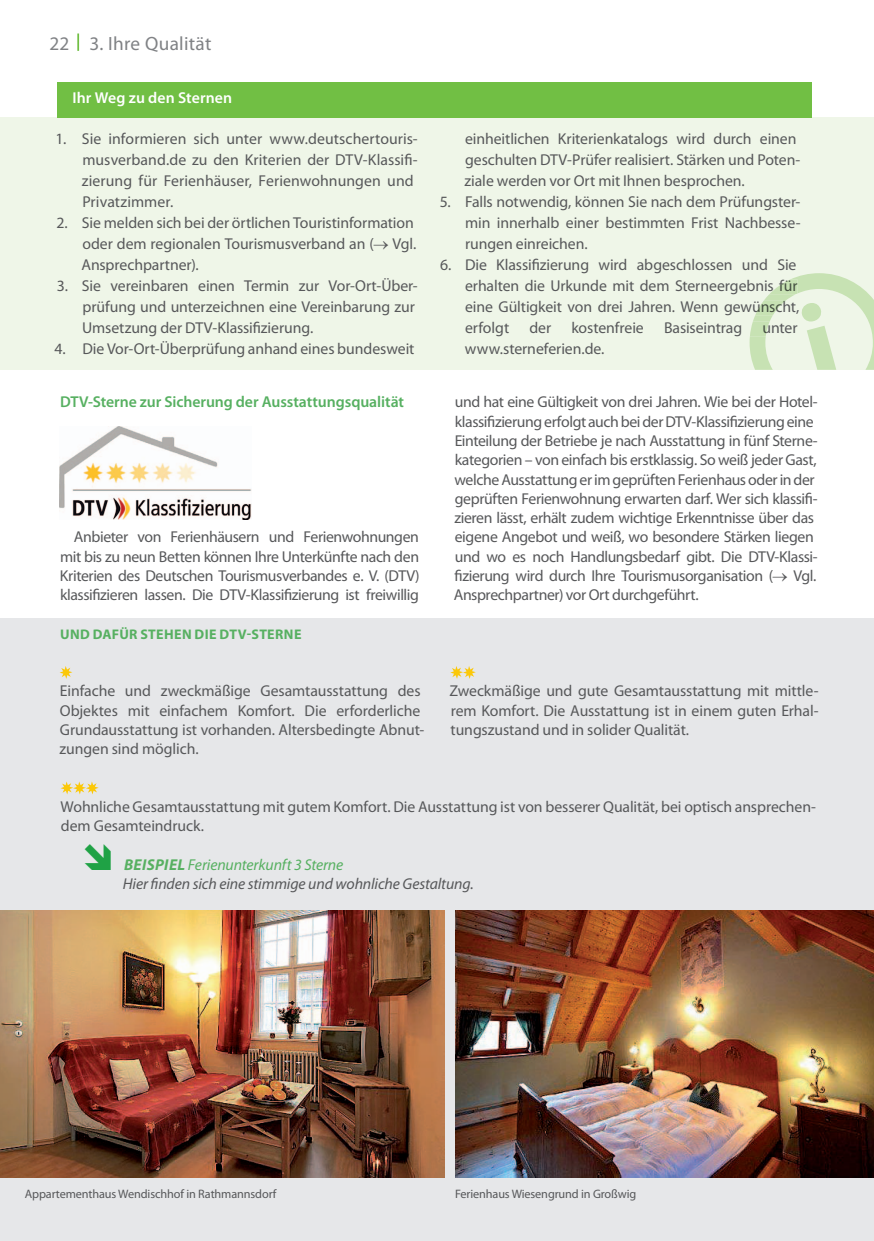
<style>
.page{position:relative;width:874px;height:1241px;background:#fff}
.page>*{position:absolute;margin:0;border:0;box-sizing:border-box;transform-origin:0 0}
.t1{font:19.25px "Myriad Pro";letter-spacing:.015em;color:#808285}
.t2{font:15.75px/19.2px "Myriad Pro";letter-spacing:-.01em;color:#57585a}
.t3{font:italic 15.75px/19.2px "Myriad Pro";letter-spacing:-.01em;color:#57585a}
.t4{font:600 15.75px "Myriad Pro";letter-spacing:-.005em;color:#57b061}
.t5{font:600 15.75px "Myriad Pro";letter-spacing:.005em;color:#fff}
.t6{font:700 14px "Myriad Pro";letter-spacing:.025em;color:#57b061}
.t7{font:12.25px "Myriad Pro";letter-spacing:-.01em;color:#57585a}
.s1{font-weight:700;color:#57b061}
.s2{color:#57b061}
</style>
<div class="page">
<div style="left:0;top:618px;width:873px;height:622px;background:#e6e7e9"></div>
<div style="left:0;top:118px;width:873px;height:252px;background:#eff6e8"></div>
<div style="left:57px;top:82px;width:754px;height:36px;background:#71bf44"></div>
<svg style="left:749px;top:273px;width:124px;height:97px"></svg>
<img style="left:0;top:910px;width:444px;height:267px">
<img style="left:455px;top:910px;width:418px;height:266px">
<svg style="left:60px;top:666px;width:12px;height:12px"></svg>
<img style="left:60px;top:426px;width:191px;height:93px">
<svg style="left:60px;top:781px;width:39px;height:13px"></svg>
<svg style="left:450px;top:666px;width:25px;height:12px"></svg>
<svg style="left:77px;top:33px;width:2px;height:18px"></svg>
<p class="t1" style="left:49px;top:31px;width:163px">22 3. Ihre Qualität</p>
<p class="t5" style="left:73px;top:87px;width:161px">Ihr Weg zu den Sternen</p>
<p class="t2" style="left:82px;top:128px;width:337px;line-height:21px;text-indent:-26px">1. Sie informieren sich unter www.deutschertouris&shy;musverband.de zu den Kriterien der DTV-Klassifi&shy;zierung für Ferienhäuser, Ferienwohnungen und Privatzimmer.</p>
<p class="t2" style="left:81px;top:212px;width:336px;line-height:21px;text-indent:-25px">2. Sie melden sich bei der örtlichen Touristinformation oder dem regionalen Tourismusverband an (→ Vgl.<br>Ansprechpartner).</p>
<p class="t2" style="left:82px;top:275px;width:337px;line-height:21px;text-indent:-25px">3. Sie vereinbaren einen Termin zur Vor-Ort-Über&shy;prüfung und unterzeichnen eine Vereinbarung zur<br>Umsetzung der DTV-Klassifizierung.</p>
<p class="t2" style="left:54px;top:339px;width:361px">4. Die Vor-Ort-Überprüfung anhand eines bundesweit</p>
<p class="t4" style="left:60px;top:392px;width:345px">DTV-Sterne zur Sicherung der Ausstattungsqualität</p>
<p class="t2" style="left:60px;top:527px;width:361px;text-align:justify;text-indent:14px">Anbieter von Ferienhäusern und Ferienwohnungen mit bis zu neun Betten können Ihre Unterkünfte nach den Kriterien des Deutschen Tourismusverbandes e. V. (DTV) klassifizieren lassen. Die DTV-Klassifizierung ist freiwillig</p>
<p class="t6" style="left:60px;top:624px;width:243px">UND DAFÜR STEHEN DIE DTV-STERNE</p>
<p class="t2" style="left:464px;top:128px;width:337px;line-height:21px">einheitlichen Kriterienkatalogs wird durch einen geschulten DTV-Prüfer realisiert. Stärken und Poten&shy;ziale werden vor Ort mit Ihnen besprochen.</p>
<p class="t2" style="left:465px;top:191px;width:337px;line-height:21px;text-align:justify;text-indent:-25px">5. Falls notwendig, können Sie nach dem Prüfungster&shy;min innerhalb einer bestimmten Frist Nachbesse&shy;rungen einreichen.</p>
<p class="t2" style="left:465px;top:254px;width:335px;line-height:21px;text-indent:-25px">6. Die Klassifizierung wird abgeschlossen und Sie erhalten die Urkunde mit dem Sterneergebnis für eine Gültigkeit von drei Jahren. Wenn gewünscht, erfolgt</p>
<p class="t2" style="left:529px;top:317px;width:23px">der</p>
<p class="t2" style="left:571px;top:317px;width:74px">kostenfreie</p>
<p class="t2" style="left:663px;top:317px;width:80px">Basiseintrag</p>
<p class="t2" style="left:762px;top:317px;width:37px">unter</p>
<p class="t2" style="left:464px;top:338px;width:141px">www.sterneferien.de.</p>
<p class="t2" style="left:453px;top:392px;width:365px">und hat eine Gültigkeit von drei Jahren. Wie bei der Hotel&shy;klassifizierung erfolgt auch bei der DTV-Klassifizierung eine Einteilung der Betriebe je nach Ausstattung in fünf Sterne&shy;kategorien – von einfach bis erstklassig. So weiß jeder Gast, welche Ausstattung er im geprüften Ferienhaus oder in der geprüften Ferienwohnung erwarten darf. Wer sich klassifi&shy;zieren lässt, erhält zudem wichtige Erkenntnisse über das eigene Angebot und weiß, wo besondere Stärken liegen und wo es noch Handlungsbedarf gibt. Die DTV-Klassi&shy;fizierung wird durch Ihre Tourismusorganisation (→ Vgl.<br>Ansprechpartner) vor Ort durchgeführt.</p>
<p class="t2" style="left:60px;top:681px;width:366px">Einfache und zweckmäßige Gesamtausstattung des Objektes mit einfachem Komfort. Die erforderliche Grundausstattung ist vorhanden. Altersbedingte Abnut&shy;zungen sind möglich.</p>
<p class="t2" style="left:449px;top:681px;width:370px;text-align:justify">Zweckmäßige und gute Gesamtausstattung mit mittle&shy;rem Komfort. Die Ausstattung ist in einem guten Erhal&shy;tungszustand und in solider Qualität.</p>
<p class="t2" style="left:60px;top:796px;width:756px">Wohnliche Gesamtausstattung mit gutem Komfort. Die Ausstattung ist von besserer Qualität, bei optisch ansprechen&shy;dem Gesamteindruck.</p>
<p class="t3" style="left:123px;top:854px;width:352px"><span class="s1">BEISPIEL</span> <span class="s2">Ferienunterkunft 3 Sterne<br></span>Hier finden sich eine stimmige und wohnliche Gestaltung.</p>
<p class="t7" style="left:25px;top:1186px;width:253px">Appartementhaus Wendischhof in Rathmannsdorf</p>
<p class="t7" style="left:455px;top:1186px;width:183px">Ferienhaus Wiesengrund in Großwig</p>
</div>
